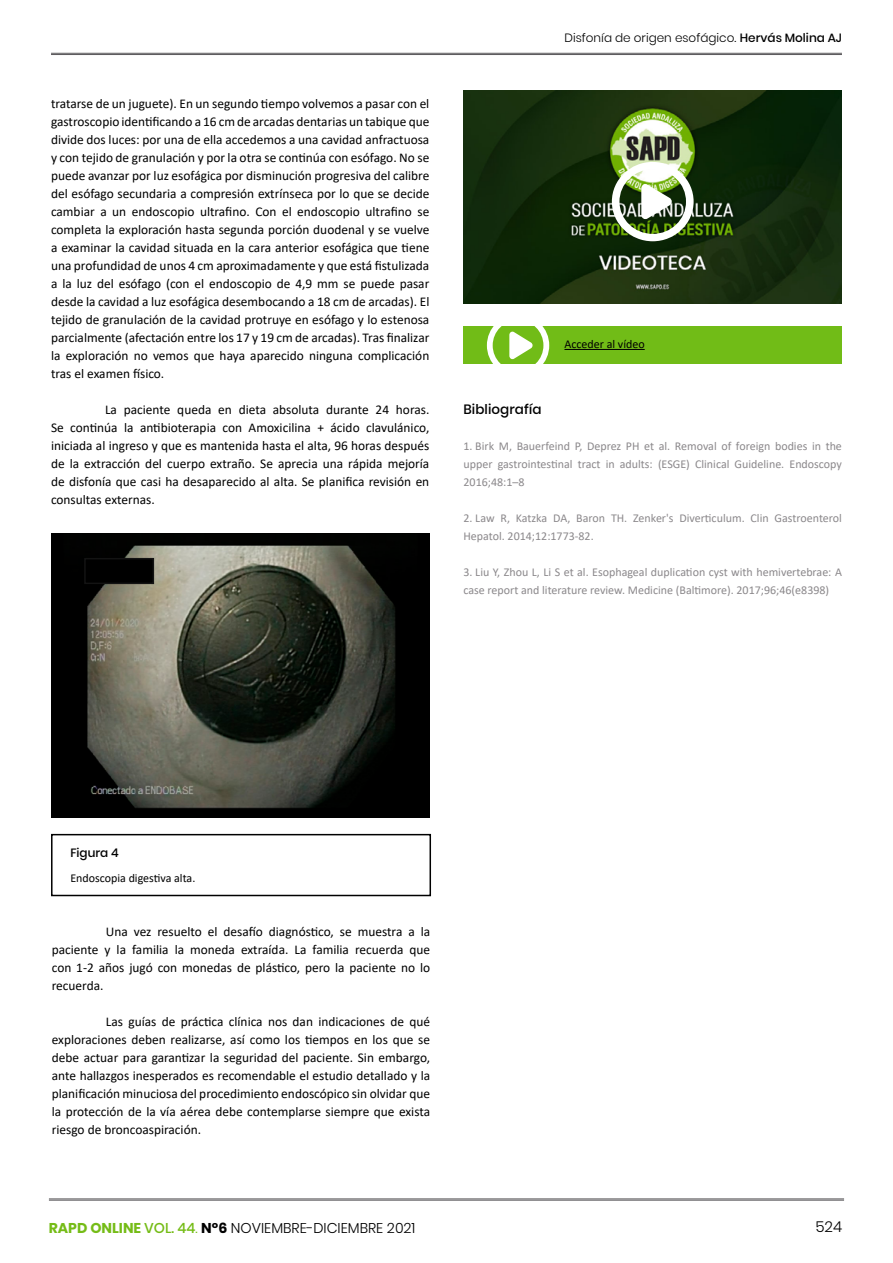
<style>
.page{position:relative;width:893px;height:1263px;background:#fff}
.page>*{position:absolute;margin:0;border:0;box-sizing:border-box;transform-origin:0 0}
.t1{font:300 15px "Poppins";color:#000}
.t2{font:300 14.25px "Poppins";color:#000}
.t3{font:500 13.5px "Poppins";letter-spacing:.005em;color:#000}
.t4{font:13.35px/18px "Calibri";color:#000;text-align:justify}
.t5{font:12px/18px "Calibri";color:#8b888b}
.t6{font:300 12px "Poppins";color:#000}
.t7{font:12px "Calibri";color:#000}
.t8{font:500 12px "Poppins";color:#000}
.s1{font-weight:500}
.s2{font-weight:700;color:#75bc17}
.s3{font-weight:500;color:#75bc17}
.s4{color:#75bc17}
.s5{font-weight:700}
</style>
<div class="page">
<hr style="left:49px;top:1199px;width:795px;height:1px;background:#5a585b">
<hr style="left:49px;top:1200px;width:795px;height:1px;background:#5a585b">
<hr style="left:51px;top:53px;width:791px;height:1px;background:#5a585b">
<hr style="left:51px;top:54px;width:791px;height:1px;background:#5a585b">
<img style="left:51px;top:533px;width:378px;height:284px">
<div style="left:85px;top:559px;width:68px;height:24px;background:#000"></div>
<div style="left:84px;top:558px;width:70px;height:26px;border:2px solid #131313"></div>
<div style="left:51px;top:834px;width:380px;height:62px;border:2px solid #000"></div>
<img style="left:463px;top:91px;width:379px;height:213px">
<div style="left:463px;top:327px;width:379px;height:37px;background:#71bc17"></div>
<svg style="left:487px;top:326px;width:62px;height:38px"></svg>
<hr style="left:564px;top:349px;width:81px;height:1px;background:#000">
<svg style="left:612px;top:162px;width:82px;height:79px"></svg>
<p class="t4" style="left:51px;top:94px;width:380px">tratarse de un juguete). En un segundo tiempo volvemos a pasar con el gastroscopio identificando a 16 cm de arcadas dentarias un tabique que divide dos luces: por una de ella accedemos a una cavidad anfractuosa y con tejido de granulación y por la otra se continúa con esófago. No se puede avanzar por luz esofágica por disminución progresiva del calibre del esófago secundaria a compresión extrínseca por lo que se decide cambiar a un endoscopio ultrafino. Con el endoscopio ultrafino se completa la exploración hasta segunda porción duodenal y se vuelve a examinar la cavidad situada en la cara anterior esofágica que tiene una profundidad de unos 4 cm aproximadamente y que está fistulizada a la luz del esófago (con el endoscopio de 4,9 mm se puede pasar desde la cavidad a luz esofágica desembocando a 18 cm de arcadas). El tejido de granulación de la cavidad protruye en esófago y lo estenosa parcialmente (afectación entre los 17 y 19 cm de arcadas). Tras finalizar la exploración no vemos que haya aparecido ninguna complicación tras el examen físico.</p>
<p class="t4" style="left:51px;top:400px;width:380px;text-indent:54px">La paciente queda en dieta absoluta durante 24 horas.<br>Se continúa la antibioterapia con Amoxicilina + ácido clavulánico, iniciada al ingreso y que es mantenida hasta el alta, 96 horas después de la extracción del cuerpo extraño. Se aprecia una rápida mejoría de disfonía que casi ha desaparecido al alta. Se planifica revisión en consultas externas.</p>
<p class="t6" style="left:564px;top:31px;width:279px">Disfonía de origen esofágico. <span class="s1">Hervás Molina AJ</span></p>
<p class="t7" style="left:564px;top:336px;width:82px">Acceder al vídeo</p>
<p class="t3" style="left:463px;top:401px;width:80px">Bibliografía</p>
<p class="t5" style="left:463px;top:437px;width:380px;text-align:justify">1. Birk M, Bauerfeind P, Deprez PH et al. Removal of foreign bodies in the upper gastrointestinal tract in adults: (ESGE) Clinical Guideline. Endoscopy 2016;48:1–8</p>
<p class="t5" style="left:463px;top:509px;width:380px">2. Law R, Katzka DA, Baron TH. Zenker's Diverticulum. Clin Gastroenterol<br>Hepatol. 2014;12:1773-82.</p>
<p class="t5" style="left:463px;top:563px;width:380px">3. Liu Y, Zhou L, Li S et al. Esophageal duplication cyst with hemivertebrae: A case report and literature review. Medicine (Baltimore). 2017;96;46(e8398)</p>
<p class="t8" style="left:70px;top:845px;width:50px">Figura 4</p>
<p class="t7" style="left:70px;top:870px;width:126px">Endoscopia digestiva alta.</p>
<p class="t4" style="left:52px;top:922px;width:380px;text-indent:54px">Una vez resuelto el desafío diagnóstico, se muestra a la paciente y la familia la moneda extraída. La familia recuerda que con 1-2 años jugó con monedas de plástico, pero la paciente no lo recuerda.</p>
<p class="t4" style="left:52px;top:1012px;width:380px;text-indent:54px">Las guías de práctica clínica nos dan indicaciones de qué exploraciones deben realizarse, así como los tiempos en los que se debe actuar para garantizar la seguridad del paciente. Sin embargo, ante hallazgos inesperados es recomendable el estudio detallado y la planificación minuciosa del procedimiento endoscópico sin olvidar que la protección de la vía aérea debe contemplarse siempre que exista riesgo de broncoaspiración.</p>
<p class="t2" style="left:49px;top:1219px;width:368px"><span class="s2">RAPD ONLINE</span> <span class="s3">VOL. 44</span><span class="s4">.</span> <span class="s5">Nº6</span> NOVIEMBRE-DICIEMBRE 2021</p>
<p class="t1" style="left:815px;top:1218px;width:28px">524</p>
</div>
